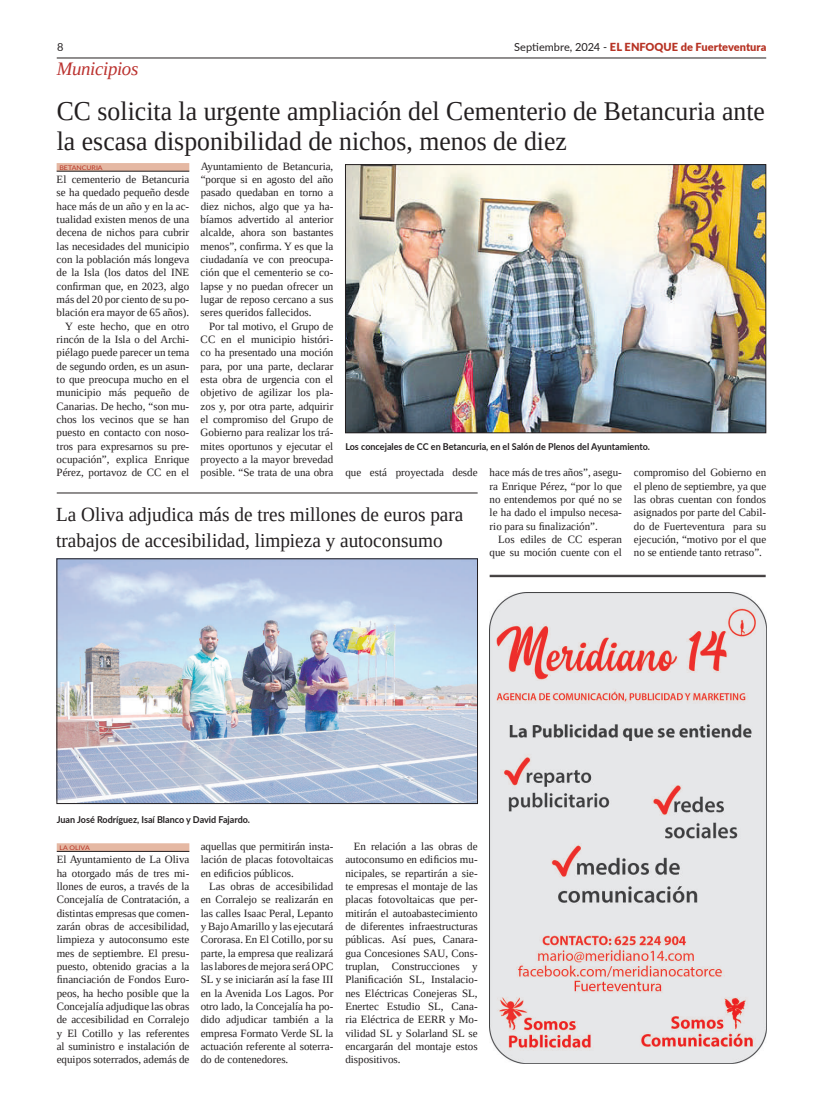
<style>
.page{position:relative;width:823px;height:1106px;background:#fff}
.page>*{position:absolute;margin:0;border:0;box-sizing:border-box;transform-origin:0 0}
.t1{font:27px/30px "Liberation Serif";color:#231f20;scale:.95 1}
.t2{font:20px/25px "Liberation Serif";color:#231f20;scale:.96 1}
.t3{font:italic 19px "Liberation Serif";letter-spacing:-.02em;color:#bb312e}
.t4{font:11.1px/13.3px "Liberation Serif";color:#231f20;text-align:justify}
.t5{font:900 11.1px "Lato";letter-spacing:.005em;color:#b73324}
.t6{font:11.1px "Lato";color:#231f20}
.t7{font:700 9.4px "Lato";color:#231f20;scale:.95 1}
.t8{font:6.3px "Lato";color:#b73324;scale:1.11 1}
.s1{font-weight:400;color:#231f20}
</style>
<div class="page">
<img style="left:347px;top:166px;width:416px;height:265px">
<div style="left:345px;top:164px;width:420px;height:269px;border:1px solid #231f20"></div>
<hr style="left:57px;top:57px;width:708px;height:1px;background:#231f20">
<div style="left:57px;top:163px;width:132px;height:8px;background:#e5b8a3"></div>
<hr style="left:57px;top:171px;width:132px;height:1px;background:#231f20">
<img style="left:59px;top:560px;width:416px;height:241px">
<div style="left:57px;top:558px;width:420px;height:245px;border:1px solid #231f20"></div>
<img style="left:489px;top:593px;width:276px;height:470px">
<hr style="left:489px;top:575px;width:276px;height:1px;background:#231f20">
<hr style="left:489px;top:576px;width:276px;height:1px;background:#231f20">
<div style="left:57px;top:843px;width:132px;height:8px;background:#e5b8a3"></div>
<hr style="left:57px;top:851px;width:132px;height:1px;background:#231f20">
<hr style="left:57px;top:493px;width:420px;height:1px;background:#231f20">
<p class="t6" style="left:57px;top:39px;width:8px">8</p>
<p class="t5" style="left:514px;top:39px;width:253px"><span class="s1">Septiembre, 2024 -</span> EL ENFOQUE de Fuerteventura</p>
<h3 class="t3" style="left:57px;top:56px;width:83px">Municipios</h3>
<h1 class="t1" style="left:57px;top:96px;width:746px">CC solicita la urgente ampliación del Cementerio de Betancuria ante la escasa disponibilidad de nichos, menos de diez</h1>
<p class="t4" style="left:200px;top:159px;width:134px">Ayuntamiento de Betancuria, “porque si en agosto del año pasado quedaban en torno a diez nichos, algo que ya ha&shy;bíamos advertido al anterior alcalde, ahora son bastantes menos”, confirma. Y es que la ciudadanía ve con preocupa&shy;ción que el cementerio se co&shy;lapse y no puedan ofrecer un lugar de reposo cercano a sus seres queridos fallecidos.</p>
<p class="t4" style="left:200px;top:319px;width:134px;text-indent:9px">Por tal motivo, el Grupo de CC en el municipio históri&shy;co ha presentado una moción para, por una parte, declarar esta obra de urgencia con el objetivo de agilizar los pla&shy;zos y, por otra parte, adquirir el compromiso del Grupo de Gobierno para realizar los trá&shy;mites oportunos y ejecutar el proyecto a la mayor brevedad posible. “Se trata de una obra</p>
<p class="t8" style="left:59px;top:163px;width:40px">BETANCURIA</p>
<p class="t4" style="left:57px;top:173px;width:134px;text-align:right">El cementerio de Betancuria se ha quedado pequeño desde hace más de un año y en la ac&shy;tualidad existen menos de una decena de nichos para cubrir las necesidades del municipio con la población más longeva de la Isla (los datos del INE confirman que, en 2023, algo más del 20 por ciento de su po&shy;blación era mayor de 65 años).<br>Y este hecho, que en otro rincón de la Isla o del Archi&shy;piélago puede parecer un tema de segundo orden, es un asun&shy;to que preocupa mucho en el municipio más pequeño de<br>Canarias. De hecho, “son mu&shy;chos los vecinos que se han puesto en contacto con noso&shy;tros para expresarnos su pre&shy;ocupación”, explica Enrique<br>Pérez, portavoz de CC en el</p>
<p class="t7" style="left:345px;top:439px;width:322px">Los concejales de CC en Betancuria, en el Salón de Plenos del Ayuntamiento.</p>
<p class="t4" style="left:345px;top:466px;width:134px">que está proyectada desde</p>
<p class="t4" style="left:489px;top:466px;width:134px">hace más de tres años”, asegu&shy;ra Enrique Pérez, “por lo que no entendemos por qué no se le ha dado el impulso necesa&shy;rio para su finalización”.</p>
<p class="t4" style="left:489px;top:532px;width:134px;text-align:right">Los ediles de CC esperan que su moción cuente con el</p>
<p class="t4" style="left:633px;top:466px;width:134px">compromiso del Gobierno en el pleno de septiembre, ya que las obras cuentan con fondos asignados por parte del Cabil&shy;do de Fuerteventura para su ejecución, “motivo por el que no se entiende tanto retraso”.</p>
<h2 class="t2" style="left:56px;top:502px;width:425px">La Oliva adjudica más de tres millones de euros para trabajos de accesibilidad, limpieza y autoconsumo</h2>
<p class="t7" style="left:57px;top:812px;width:205px">Juan José Rodríguez, Isaí Blanco y David Fajardo.</p>
<p class="t8" style="left:60px;top:843px;width:29px">LA OLIVA</p>
<p class="t4" style="left:57px;top:852px;width:134px">El Ayuntamiento de La Oliva ha otorgado más de tres mi&shy;llones de euros, a través de la Concejalía de Contratación, a distintas empresas que comen&shy;zarán obras de accesibilidad, limpieza y autoconsumo este mes de septiembre. El presu&shy;puesto, obtenido gracias a la financiación de Fondos Euro&shy;peos, ha hecho posible que la Concejalía adjudique las obras de accesibilidad en Corralejo y El Cotillo y las referentes al suministro e instalación de equipos soterrados, además de</p>
<p class="t4" style="left:200px;top:839px;width:134px">aquellas que permitirán insta&shy;lación de placas fotovoltaicas en edificios públicos.</p>
<p class="t4" style="left:200px;top:879px;width:134px;text-indent:9px">Las obras de accesibilidad en Corralejo se realizarán en las calles Isaac Peral, Lepanto y Bajo Amarillo y las ejecutará Cororasa. En El Cotillo, por su parte, la empresa que realizará las labores de mejora será OPC SL y se iniciarán así la fase III en la Avenida Los Lagos. Por otro lado, la Concejalía ha po&shy;dido adjudicar también a la empresa Formato Verde SL la actuación referente al soterra&shy;do de contenedores.</p>
<p class="t4" style="left:345px;top:839px;width:134px;text-indent:9px">En relación a las obras de autoconsumo en edificios mu&shy;nicipales, se repartirán a sie&shy;te empresas el montaje de las placas fotovoltaicas que per&shy;mitirán el autoabastecimiento de diferentes infraestructuras públicas. Así pues, Canara&shy;gua Concesiones SAU, Cons&shy;truplan, Construcciones y Planificación SL, Instalacio&shy;nes Eléctricas Conejeras SL, Enertec Estudio SL, Cana&shy;ria Eléctrica de EERR y Mo&shy;vilidad SL y Solarland SL se encargarán del montaje estos dispositivos.</p>
</div>
